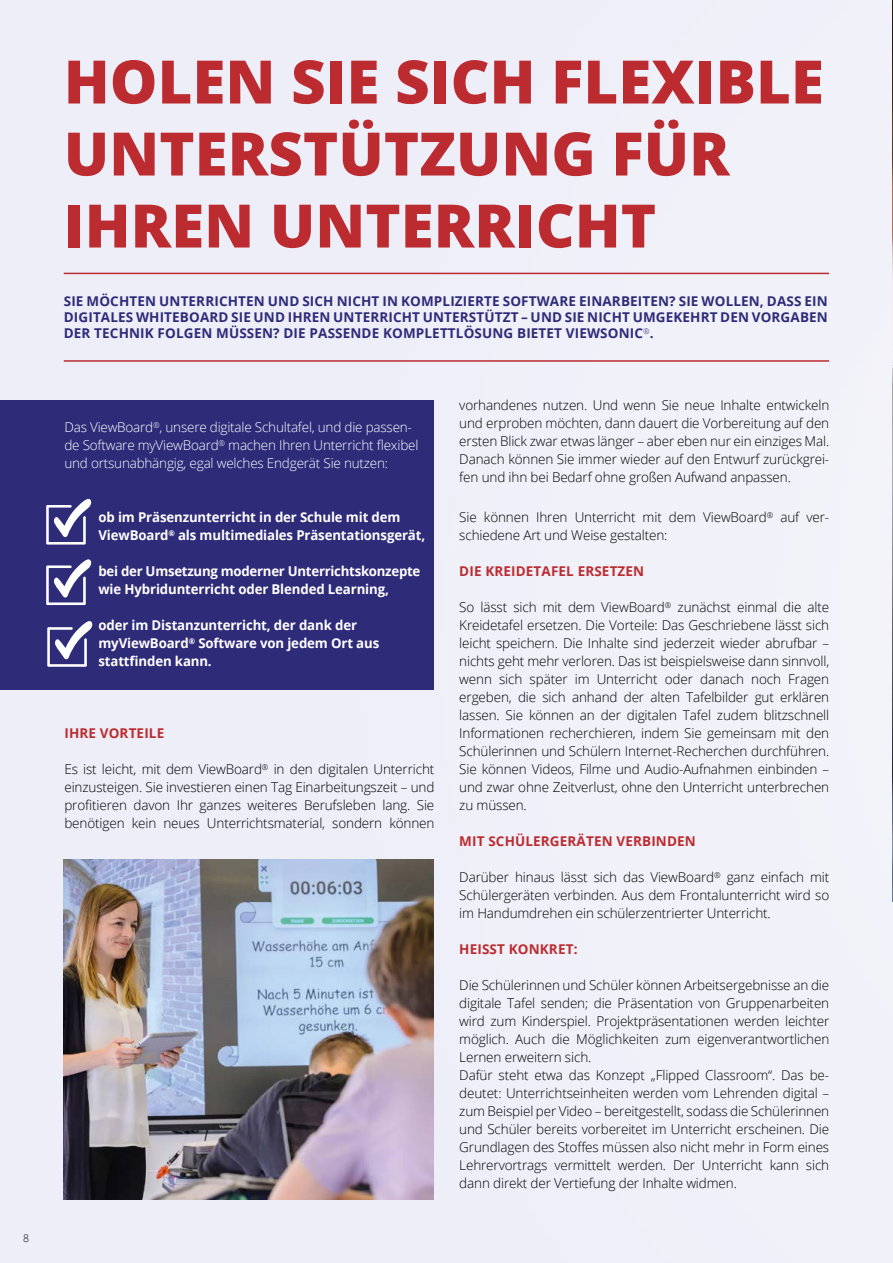
<style>
.page{position:relative;width:893px;height:1263px;background:#edeef8}
.page>*{position:absolute;margin:0;border:0;box-sizing:border-box;transform-origin:0 0}
.t1{font:800 60px/72px "Open Sans";color:#bc2b30}
.t2{font:300 13.5px/18px "Open Sans";letter-spacing:-.01em;color:#000;text-align:justify}
.t3{font:700 13.5px/18px "Open Sans";letter-spacing:-.01em;color:#fff}
.t4{font:700 13.5px/16.2px "Open Sans";letter-spacing:.01em;color:#2e2b79;text-align:justify}
.t5{font:300 13.5px/18px "Open Sans";letter-spacing:-.015em;color:#fff}
.t6{font:700 13.5px "Open Sans";letter-spacing:.01em;color:#bc2b30}
.t7{font:300 10.5px "Open Sans";color:#000}
</style>
<div class="page">
<img style="left:892px;top:0;width:1px;height:901px">
<hr style="left:64px;top:273px;width:765px;height:1px;background:#bc2b30">
<hr style="left:64px;top:360px;width:765px;height:2px;background:#bc2b30">
<img style="left:64px;top:860px;width:370px;height:339px">
<div style="left:0;top:400px;width:434px;height:290px;background:#2e2b79"></div>
<svg style="left:46px;top:499px;width:46px;height:46px"></svg>
<svg style="left:46px;top:559px;width:46px;height:46px"></svg>
<svg style="left:47px;top:621px;width:46px;height:46px"></svg>
<p class="t7" style="left:23px;top:1231px;width:7px">8</p>
<h1 class="t1" style="left:64px;top:43px;width:762px">HOLEN SIE SICH FLEXIBLE<br>UNTERSTÜTZUNG FÜR<br>IHREN UNTERRICHT</h1>
<p class="t4" style="left:64px;top:293px;width:766px">SIE MÖCHTEN UNTERRICHTEN UND SICH NICHT IN KOMPLIZIERTE SOFTWARE EINARBEITEN? SIE WOLLEN, DASS EIN DIGITALES WHITEBOARD SIE UND IHREN UNTERRICHT UNTERSTÜTZT – UND SIE NICHT UMGEKEHRT DEN VORGABEN DER TECHNIK FOLGEN MÜSSEN? DIE PASSENDE KOMPLETTLÖSUNG BIETET VIEWSONIC<sup>®</sup>.</p>
<p class="t5" style="left:64px;top:418px;width:356px">Das ViewBoard<sup>®</sup>, unsere digitale Schultafel, und die passen&shy;de Software myViewBoard<sup>®</sup> machen Ihren Unterricht flexibel und ortsunabhängig, egal welches Endgerät Sie nutzen:</p>
<p class="t3" style="left:98px;top:508px;width:328px">ob im Präsenzunterricht in der Schule mit dem<br>ViewBoard<sup>®</sup> als multimediales Präsentationsgerät,</p>
<p class="t3" style="left:98px;top:562px;width:324px">bei der Umsetzung moderner Unterrichtskonzepte wie Hybridunterricht oder Blended Learning,</p>
<p class="t3" style="left:98px;top:616px;width:282px">oder im Distanzunterricht, der dank der myViewBoard<sup>®</sup> Software von jedem Ort aus stattfinden kann.</p>
<p class="t6" style="left:64px;top:724px;width:101px">IHRE VORTEILE</p>
<p class="t2" style="left:64px;top:760px;width:371px">Es ist leicht, mit dem ViewBoard<sup>®</sup> in den digitalen Unterricht einzusteigen. Sie investieren einen Tag Einarbeitungszeit – und profitieren davon Ihr ganzes weiteres Berufsleben lang. Sie benötigen kein neues Unterrichtsmaterial, sondern können</p>
<p class="t2" style="left:459px;top:396px;width:372px">vorhandenes nutzen. Und wenn Sie neue Inhalte entwickeln und erproben möchten, dann dauert die Vorbereitung auf den ersten Blick zwar etwas länger – aber eben nur ein einziges Mal.<br>Danach können Sie immer wieder auf den Entwurf zurückgrei&shy;fen und ihn bei Bedarf ohne großen Aufwand anpassen.</p>
<p class="t2" style="left:459px;top:508px;width:371px">Sie können Ihren Unterricht mit dem ViewBoard<sup>®</sup> auf ver&shy;schiedene Art und Weise gestalten:</p>
<p class="t6" style="left:459px;top:562px;width:186px">DIE KREIDETAFEL ERSETZEN</p>
<p class="t2" style="left:459px;top:598px;width:372px">So lässt sich mit dem ViewBoard<sup>®</sup> zunächst einmal die alte Kreidetafel ersetzen. Die Vorteile: Das Geschriebene lässt sich leicht speichern. Die Inhalte sind jederzeit wieder abrufbar – nichts geht mehr verloren. Das ist beispielsweise dann sinnvoll, wenn sich später im Unterricht oder danach noch Fragen ergeben, die sich anhand der alten Tafelbilder gut erklären lassen. Sie können an der digitalen Tafel zudem blitzschnell Informationen recherchieren, indem Sie gemeinsam mit den Schülerinnen und Schülern Internet-Recherchen durchführen.<br>Sie können Videos, Filme und Audio-Aufnahmen einbinden – und zwar ohne Zeitverlust, ohne den Unterricht unterbrechen zu müssen.</p>
<p class="t6" style="left:459px;top:832px;width:238px">MIT SCHÜLERGERÄTEN VERBINDEN</p>
<p class="t2" style="left:459px;top:868px;width:371px">Darüber hinaus lässt sich das ViewBoard<sup>®</sup> ganz einfach mit Schülergeräten verbinden. Aus dem Frontalunterricht wird so im Handumdrehen ein schülerzentrierter Unterricht.</p>
<p class="t6" style="left:459px;top:940px;width:120px">HEISST KONKRET:</p>
<p class="t2" style="left:459px;top:976px;width:371px;text-align:left">Die Schülerinnen und Schüler können Arbeitsergebnisse an die digitale Tafel senden; die Präsentation von Gruppenarbeiten wird zum Kinderspiel. Projektpräsentationen werden leichter möglich. Auch die Möglichkeiten zum eigenverantwortlichen Lernen erweitern sich.<br>Dafür steht etwa das Konzept „Flipped Classroom“. Das be&shy;deutet: Unterrichtseinheiten werden vom Lehrenden digital – zum Beispiel per Video – bereitgestellt, sodass die Schülerinnen und Schüler bereits vorbereitet im Unterricht erscheinen. Die Grundlagen des Stoffes müssen also nicht mehr in Form eines Lehrervortrags vermittelt werden. Der Unterricht kann sich dann direkt der Vertiefung der Inhalte widmen.</p>
</div>
